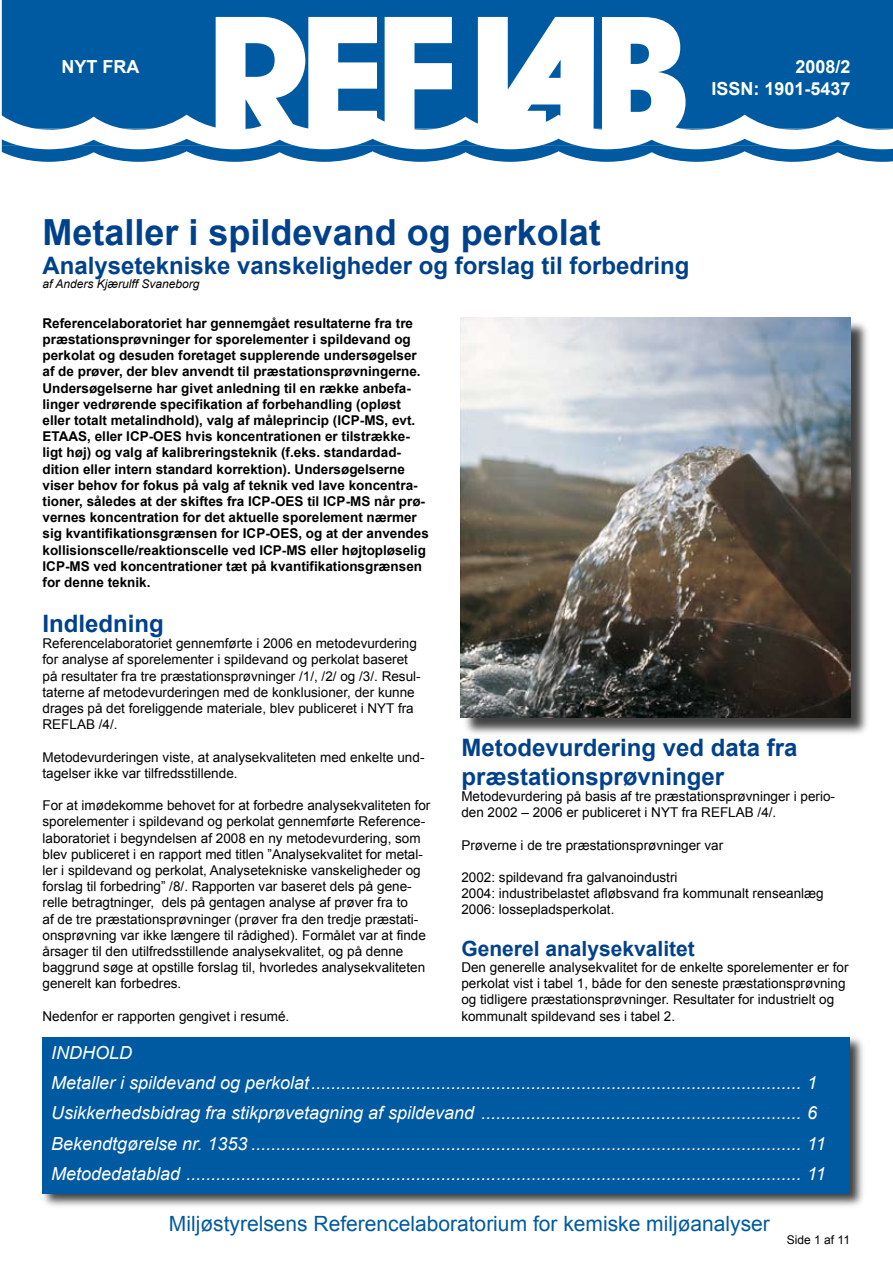
<style>
.page{position:relative;width:893px;height:1263px;background:#fff}
.page>*{position:absolute;margin:0;border:0;box-sizing:border-box;transform-origin:0 0}
.t1{font:700 36px "Arial";color:#00418c}
.t2{font:700 24px/28.8px "Arial";color:#00418c}
.t3{font:21px "Arial";color:#005aa1}
.t4{font:700 21px "Arial";color:#00418c}
.t5{font:italic 18px/30.2px "Arial";color:#fff}
.t6{font:700 18px/21.6px "Arial";color:#fff;text-align:right}
.t7{font:13.5px/16.2px "Arial";color:#000}
.t8{font:700 13.5px/16.2px "Arial";color:#000}
.t9{font:italic 12px "Arial";color:#000}
.t10{font:12px "Arial";color:#000}
</style>
<div class="page">
<svg style="left:2px;top:128px;width:891px;height:34px"></svg>
<svg style="left:2px;top:0;width:891px;height:128px;fill:#005aa1"></svg>
<div style="left:39px;top:1035px;width:827px;height:175px;background:#000;opacity:.75"></div>
<div style="left:43px;top:1037px;width:807px;height:157px;background:#005aa1"></div>
<div style="left:462px;top:319px;width:408px;height:418px;background:#000;opacity:.75"></div>
<img style="left:461px;top:317px;width:389px;height:400px">
<h3 class="t6" style="left:62px;top:57px;width:79px">NYT FRA</h3>
<h3 class="t6" style="left:711px;top:57px;width:141px">2008/2<br>ISSN: 1901-5437</h3>
<h1 class="t1" style="left:43px;top:209px;width:560px">Metaller i spildevand og perkolat</h1>
<h2 class="t2" style="left:43px;top:252px;width:648px">Analysetekniske vanskeligheder og forslag til forbedring</h2>
<p class="t9" style="left:43px;top:276px;width:158px">af Anders Kjærulff Svaneborg</p>
<p class="t8" style="left:43px;top:315px;width:388px">Referencelaboratoriet har gennemgået resultaterne fra tre præstationsprøvninger for sporelementer i spildevand og perkolat og desuden foretaget supplerende undersøgelser af de prøver, der blev anvendt til præstationsprøvningerne.<br>Undersøgelserne har givet anledning til en række anbefa&shy;linger vedrørende specifikation af forbehandling (opløst eller totalt metalindhold), valg af måleprincip (ICP-MS, evt.<br>ETAAS, eller ICP-OES hvis koncentrationen er tilstrække&shy;ligt høj) og valg af kalibreringsteknik (f.eks. standardad&shy;dition eller intern standard korrektion). Undersøgelserne viser behov for fokus på valg af teknik ved lave koncentra&shy;tioner, således at der skiftes fra ICP-OES til ICP-MS når prø&shy;vernes koncentration for det aktuelle sporelement nærmer sig kvantifikationsgrænsen for ICP-OES, og at der anvendes kollisionscelle/reaktionscelle ved ICP-MS eller højtopløselig ICP-MS ved koncentrationer tæt på kvantifikationsgrænsen for denne teknik.</p>
<h2 class="t2" style="left:43px;top:610px;width:123px">Indledning</h2>
<p class="t7" style="left:43px;top:635px;width:380px">Referencelaboratoriet gennemførte i 2006 en metodevurdering for analyse af sporelementer i spildevand og perkolat baseret på resultater fra tre præstationsprøvninger /1 /, /2/ og /3/. Resul&shy;taterne af metodevurderingen med de konklusioner, der kunne drages på det foreliggende materiale, blev publiceret i NYT fra REFLAB /4/.</p>
<p class="t7" style="left:43px;top:749px;width:383px">Metodevurderingen viste, at analysekvaliteten med enkelte und&shy;tagelser ikke var tilfredsstillende.</p>
<p class="t7" style="left:43px;top:797px;width:389px">For at imødekomme behovet for at forbedre analysekvaliteten for sporelementer i spildevand og perkolat gennemførte Reference&shy;laboratoriet i begyndelsen af 2008 en ny metodevurdering, som blev publiceret i en rapport med titlen ”Analysekvalitet for metal&shy;ler i spildevand og perkolat, Analysetekniske vanskeligheder og forslag til forbedring” /8/. Rapporten var baseret dels på gene&shy;relle betragtninger, dels på gentagen analyse af prøver fra to<br>af de tre præstationsprøvninger (prøver fra den tredje præstati&shy;onsprøvning var ikke længere til rådighed). Formålet var at finde årsager til den utilfredsstillende analysekvalitet, og på denne baggrund søge at opstille forslag til, hvorledes analysekvaliteten generelt kan forbedres.</p>
<p class="t7" style="left:43px;top:1008px;width:248px">Nedenfor er rapporten gengivet i resumé.</p>
<h2 class="t2" style="left:461px;top:734px;width:338px">Metodevurdering ved data fra præstationsprøvninger</h2>
<p class="t7" style="left:461px;top:788px;width:375px">Metodevurdering på basis af tre præstationsprøvninger i perio&shy;den 2002 – 2006 er publiceret i NYT fra REFLAB /4/.</p>
<p class="t7" style="left:461px;top:837px;width:263px">Prøverne i de tre præstationsprøvninger var</p>
<p class="t7" style="left:461px;top:869px;width:364px">2002: spildevand fra galvanoindustri<br>2004: industribelastet afløbsvand fra kommunalt renseanlæg<br>2006: lossepladsperkolat.</p>
<h3 class="t4" style="left:461px;top:934px;width:235px">Generel analysekvalitet</h3>
<p class="t7" style="left:461px;top:959px;width:389px">Den generelle analysekvalitet for de enkelte sporelementer er for perkolat vist i tabel 1 , både for den seneste præstationsprøvning og tidligere præstationsprøvninger. Resultater for industrielt og kommunalt spildevand ses i tabel 2.</p>
<p class="t5" style="left:51px;top:1038px;width:776px">INDHOLD<br>Metaller i spildevand og perkolat.................................................................................................. 1<br>Usikkerhedsbidrag fra stikprøvetagning af spildevand ................................................................ 6<br>Bekendtgørelse nr. 1353 .............................................................................................................. 11<br>Metodedatablad ........................................................................................................................... 11</p>
<h3 class="t3" style="left:169px;top:1209px;width:602px">Miljøstyrelsens Referencelaboratorium for kemiske miljøanalyser</h3>
<p class="t10" style="left:787px;top:1232px;width:57px">Side af 11</p>
</div>
